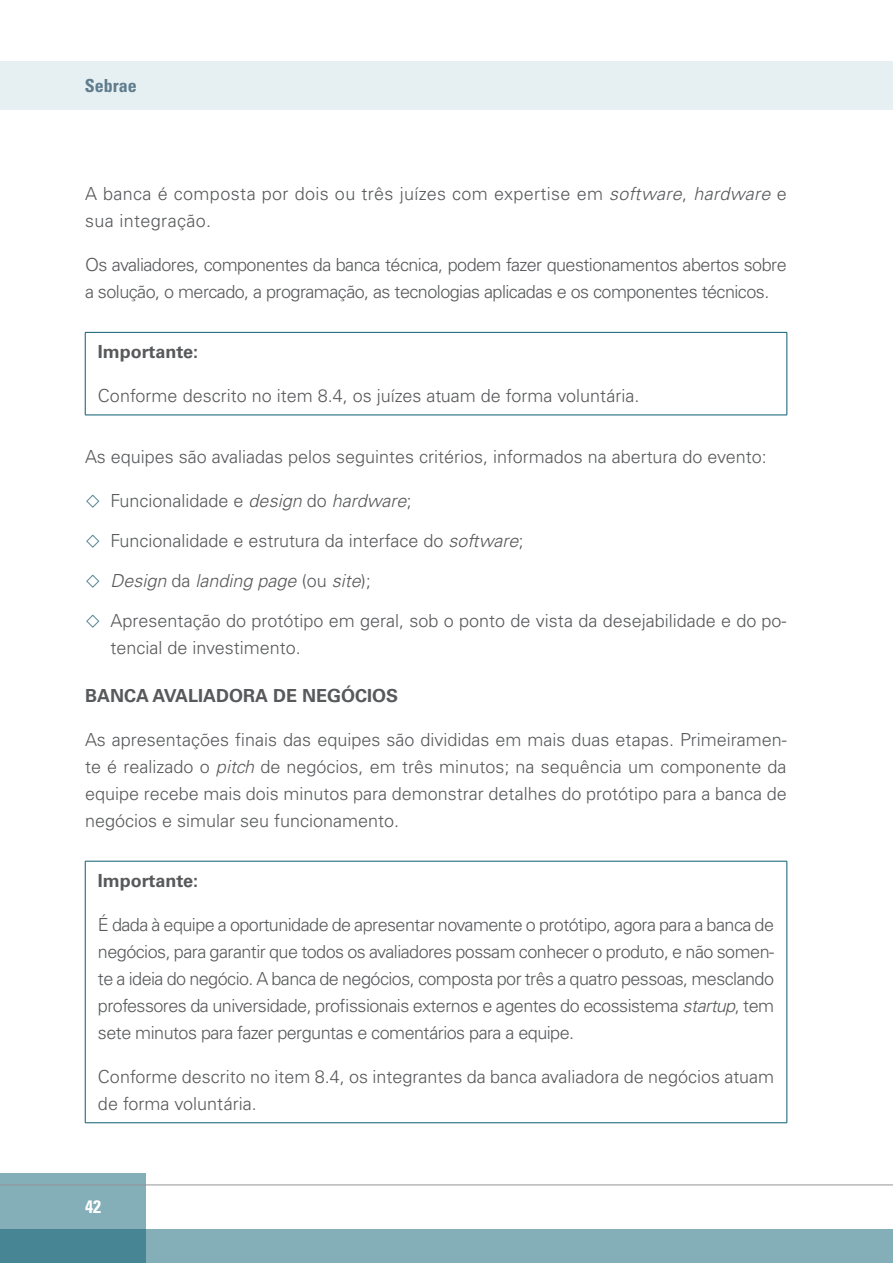
<style>
.page{position:relative;width:893px;height:1263px;background:#fff}
.page>*{position:absolute;margin:0;border:0;box-sizing:border-box;transform-origin:0 0}
.t1{font:300 18px/27px "Univers LT Std";color:#58595b}
.t2{font:300 18px/27px "Univers LT Std";letter-spacing:-.03em;color:#58595b}
.t3{font:300 18px/27px "Univers LT Std";letter-spacing:.02em;color:#58595b}
.t4{font:700 18px "Univers LT Std";color:#58595b}
.t5{font:italic 300 18px "Univers LT Std";color:#58595b}
.t6{font:700 condensed 18px "Univers LT Std";color:#5f7d8f}
.t7{font:700 condensed 18px "Univers LT Std";color:#fff}
.s1{font-style:italic}
.s2{font-style:normal}
</style>
<div class="page">
<div style="left:0;top:62px;width:893px;height:48px;background:#e6eff1"></div>
<div style="left:0;top:1229px;width:893px;height:34px;background:#84aeb8"></div>
<svg style="left:0;top:1174px;width:146px;height:89px;background:#6c9da9"></svg>
<hr style="left:0;top:1185px;width:893px;height:1px;background:#939598">
<hr style="left:85px;top:332px;width:702px;height:1px;background:#0a5d71">
<hr style="left:85px;top:333px;width:1px;height:82px;background:#0a5d71">
<hr style="left:787px;top:333px;width:1px;height:82px;background:#0a5d71">
<hr style="left:85px;top:415px;width:702px;height:1px;background:#0a5d71">
<hr style="left:85px;top:861px;width:702px;height:1px;background:#0a5d71">
<hr style="left:85px;top:861px;width:1px;height:261px;background:#0a5d71">
<hr style="left:787px;top:861px;width:1px;height:261px;background:#0a5d71">
<hr style="left:85px;top:1122px;width:702px;height:1px;background:#0a5d71">
<p class="t6" style="left:85px;top:75px;width:54px">Sebrae</p>
<p class="t3" style="left:85px;top:180px;width:703px">A banca é composta por dois ou três juízes com expertise em <span class="s1">software</span>, <span class="s1">hardware</span> e sua integração.</p>
<p class="t2" style="left:85px;top:251px;width:703px">Os avaliadores, componentes da banca técnica, podem fazer questionamentos abertos sobre a solução, o mercado, a programação, as tecnologias aplicadas e os componentes técnicos.</p>
<p class="t4" style="left:98px;top:341px;width:102px">Importante:</p>
<p class="t1" style="left:98px;top:382px;width:543px">Conforme descrito no item 8.4, os juízes atuam de forma voluntária.</p>
<p class="t1" style="left:85px;top:443px;width:683px">As equipes são avaliadas pelos seguintes critérios, informados na abertura do evento:</p>
<p class="t1" style="left:111px;top:487px;width:302px">Funcionalidade e <span class="s1">design</span> do <span class="s1">hardware</span>;</p>
<p class="t1" style="left:111px;top:527px;width:414px">Funcionalidade e estrutura da interface do <span class="s1">software</span>;</p>
<p class="t5" style="left:111px;top:570px;width:262px">Design <span class="s2">da</span> landing page <span class="s2">(ou</span> site<span class="s2">);</span></p>
<p class="t1" style="left:111px;top:607px;width:678px">Apresentação do protótipo em geral, sob o ponto de vista da desejabilidade e do po&shy;tencial de investimento.</p>
<p class="t4" style="left:85px;top:685px;width:315px">BANCA AVALIADORA DE NEGÓCIOS</p>
<p class="t1" style="left:85px;top:726px;width:703px;text-align:justify">As apresentações finais das equipes são divididas em mais duas etapas. Primeiramen&shy;te é realizado o <span class="s1">pitch</span> de negócios, em três minutos; na sequência um componente da equipe recebe mais dois minutos para demonstrar detalhes do protótipo para a banca de negócios e simular seu funcionamento.</p>
<p class="t4" style="left:98px;top:870px;width:102px">Importante:</p>
<p class="t1" style="left:98px;top:911px;width:678px;text-align:justify">É dada à equipe a oportunidade de apresentar novamente o protótipo, agora para a banca de negócios, para garantir que todos os avaliadores possam conhecer o produto, e não somen&shy;te a ideia do negócio. A banca de negócios, composta por três a quatro pessoas, mesclando professores da universidade, profissionais externos e agentes do ecossistema <span class="s1">startup</span>, tem sete minutos para fazer perguntas e comentários para a equipe.</p>
<p class="t1" style="left:98px;top:1063px;width:678px">Conforme descrito no item 8.4, os integrantes da banca avaliadora de negócios atuam de forma voluntária.</p>
<p class="t7" style="left:85px;top:1196px;width:17px">42</p>
</div>
